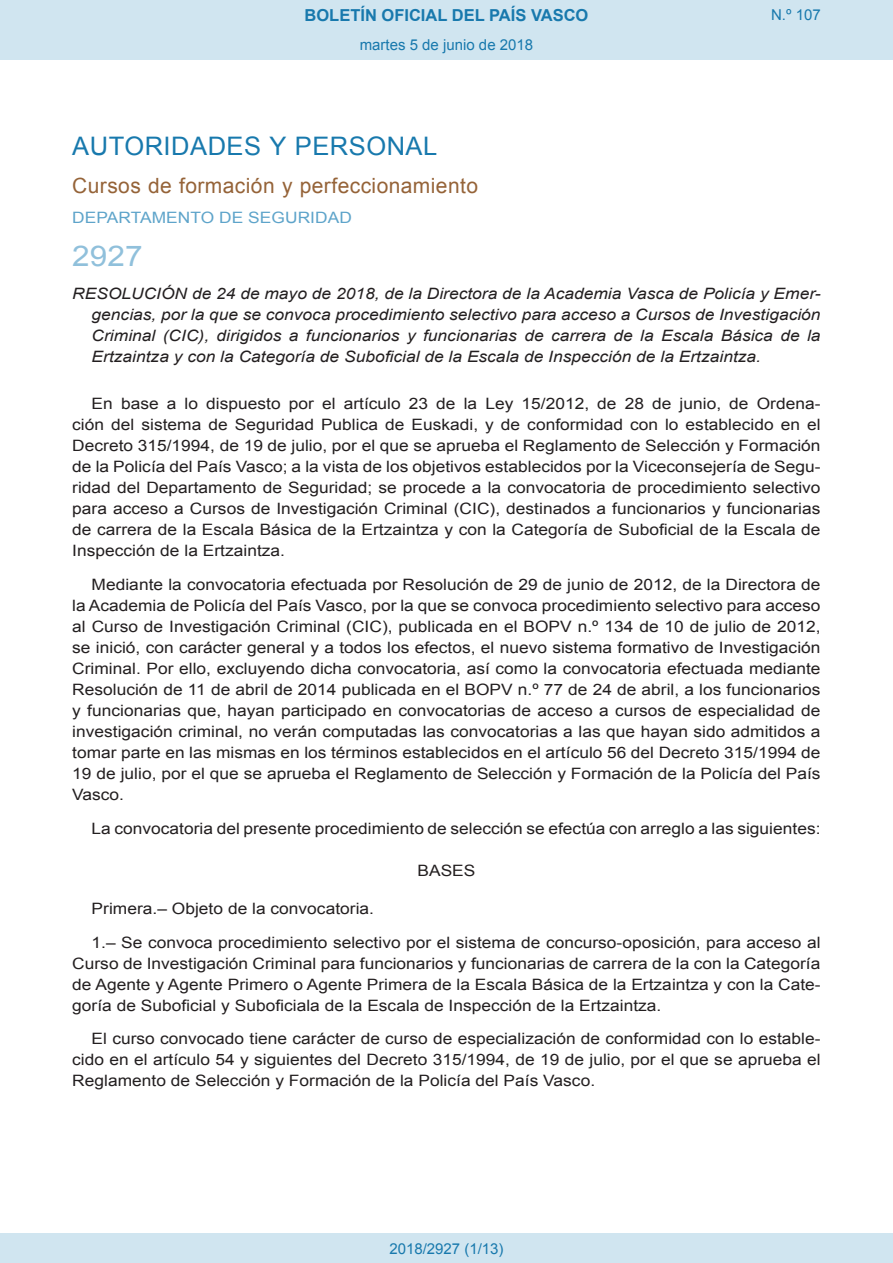
<style>
.page{position:relative;width:893px;height:1263px;background:#fff}
.page>*{position:absolute;margin:0;border:0;box-sizing:border-box;transform-origin:0 0}
.BOPVOrden{font:28.5px "Arial";color:#90c0db;scale:1.11 1}
.BOPVSeccion{font:25.5px "Arial";letter-spacing:.02em;color:#1879ad}
.BOPVSubseccion{font:21px "Arial";letter-spacing:.02em;color:#956338}
.t1{font:700 16.5px "Arial";color:#1879ad}
.BOPVDetalle{font:15.6px/21px "Arial";color:#231f20;text-align:justify;scale:1.11 1}
.BOPVTitulo{font:italic 15.6px/21px "Arial";color:#231f20;text-align:justify;scale:1.11 1}
.BOPVOrganismo{font:15.6px "Arial";letter-spacing:.005em;color:#5ea4ca;scale:1.11 1}
.BOPVClave{font:15.6px "Arial";color:#231f20;scale:1.11 1}
.Paginacion_Centro{font:15px "Arial";color:#1879ad}
</style>
<div class="page">
<div style="left:0;top:0;width:893px;height:60px;background:#d0e5f0"></div>
<div style="left:0;top:1233px;width:893px;height:30px;background:#d0e5f0"></div>
<p class="t1" style="left:305px;top:4px;width:285px">BOLETÍN OFICIAL DEL PAÍS VASCO</p>
<p class="Paginacion_Centro" style="left:360px;top:35px;width:175px">martes 5 de junio de 2018</p>
<p class="Paginacion_Centro" style="left:771px;top:5px;width:51px">N.º 107</p>
<p class="BOPVSeccion" style="left:72px;top:129px;width:367px">AUTORIDADES Y PERSONAL</p>
<p class="BOPVSubseccion" style="left:72px;top:171px;width:407px">Cursos de formación y perfeccionamiento</p>
<p class="BOPVOrganismo" style="left:72px;top:207px;width:253px">DEPARTAMENTO DE SEGURIDAD</p>
<p class="BOPVOrden" style="left:72px;top:237px;width:65px">2927</p>
<p class="BOPVTitulo" style="left:92px;top:284px;width:658px;text-indent:-19px">RESOLUCIÓN de 24 de mayo de 2018, de la Directora de la Academia Vasca de Policía y Emer&shy;gencias, por la que se convoca procedimiento selectivo para acceso a Cursos de Investigación Criminal (CIC), dirigidos a funcionarios y funcionarias de carrera de la Escala Básica de la Ertzaintza y con la Categoría de Suboficial de la Escala de Inspección de la Ertzaintza.</p>
<p class="BOPVDetalle" style="left:72px;top:393px;width:676px;text-indent:19px">En base a lo dispuesto por el artículo 23 de la Ley 15/2012, de 28 de junio, de Ordena&shy;ción del sistema de Seguridad Publica de Euskadi, y de conformidad con lo establecido en el Decreto 315/1994, de 19 de julio, por el que se aprueba el Reglamento de Selección y Formación de la Policía del País Vasco; a la vista de los objetivos establecidos por la Viceconsejería de Segu&shy;ridad del Departamento de Seguridad; se procede a la convocatoria de procedimiento selectivo para acceso a Cursos de Investigación Criminal (CIC), destinados a funcionarios y funcionarias de carrera de la Escala Básica de la Ertzaintza y con la Categoría de Suboficial de la Escala de Inspección de la Ertzaintza.</p>
<p class="BOPVDetalle" style="left:72px;top:574px;width:676px;text-indent:19px">Mediante la convocatoria efectuada por Resolución de 29 de junio de 2012, de la Directora de la Academia de Policía del País Vasco, por la que se convoca procedimiento selectivo para acceso al Curso de Investigación Criminal (CIC), publicada en el BOPV n.º 134 de 10 de julio de 2012, se inició, con carácter general y a todos los efectos, el nuevo sistema formativo de Investigación Criminal. Por ello, excluyendo dicha convocatoria, así como la convocatoria efectuada mediante Resolución de 11 de abril de 2014 publicada en el BOPV n.º 77 de 24 de abril, a los funcionarios y funcionarias que, hayan participado en convocatorias de acceso a cursos de especialidad de investigación criminal, no verán computadas las convocatorias a las que hayan sido admitidos a tomar parte en las mismas en los términos establecidos en el artículo 56 del Decreto 315/1994 de 19 de julio, por el que se aprueba el Reglamento de Selección y Formación de la Policía del País Vasco.</p>
<p class="BOPVDetalle" style="left:92px;top:818px;width:658px">La convocatoria del presente procedimiento de selección se efectúa con arreglo a las siguientes:</p>
<p class="BOPVClave" style="left:417px;top:860px;width:54px">BASES</p>
<p class="BOPVDetalle" style="left:92px;top:898px;width:256px">Primera.– Objeto de la convocatoria.</p>
<p class="BOPVDetalle" style="left:72px;top:932px;width:676px;text-indent:19px">1.– Se convoca procedimiento selectivo por el sistema de concurso-oposición, para acceso al Curso de Investigación Criminal para funcionarios y funcionarias de carrera de la con la Categoría de Agente y Agente Primero o Agente Primera de la Escala Básica de la Ertzaintza y con la Cate&shy;goría de Suboficial y Suboficiala de la Escala de Inspección de la Ertzaintza.</p>
<p class="BOPVDetalle" style="left:72px;top:1028px;width:676px;text-indent:19px">El curso convocado tiene carácter de curso de especialización de conformidad con lo estable&shy;cido en el artículo 54 y siguientes del Decreto 315/1994, de 19 de julio, por el que se aprueba el Reglamento de Selección y Formación de la Policía del País Vasco.</p>
<p class="Paginacion_Centro" style="left:389px;top:1238px;width:116px">2018/2927 (1/13)</p>
</div>
